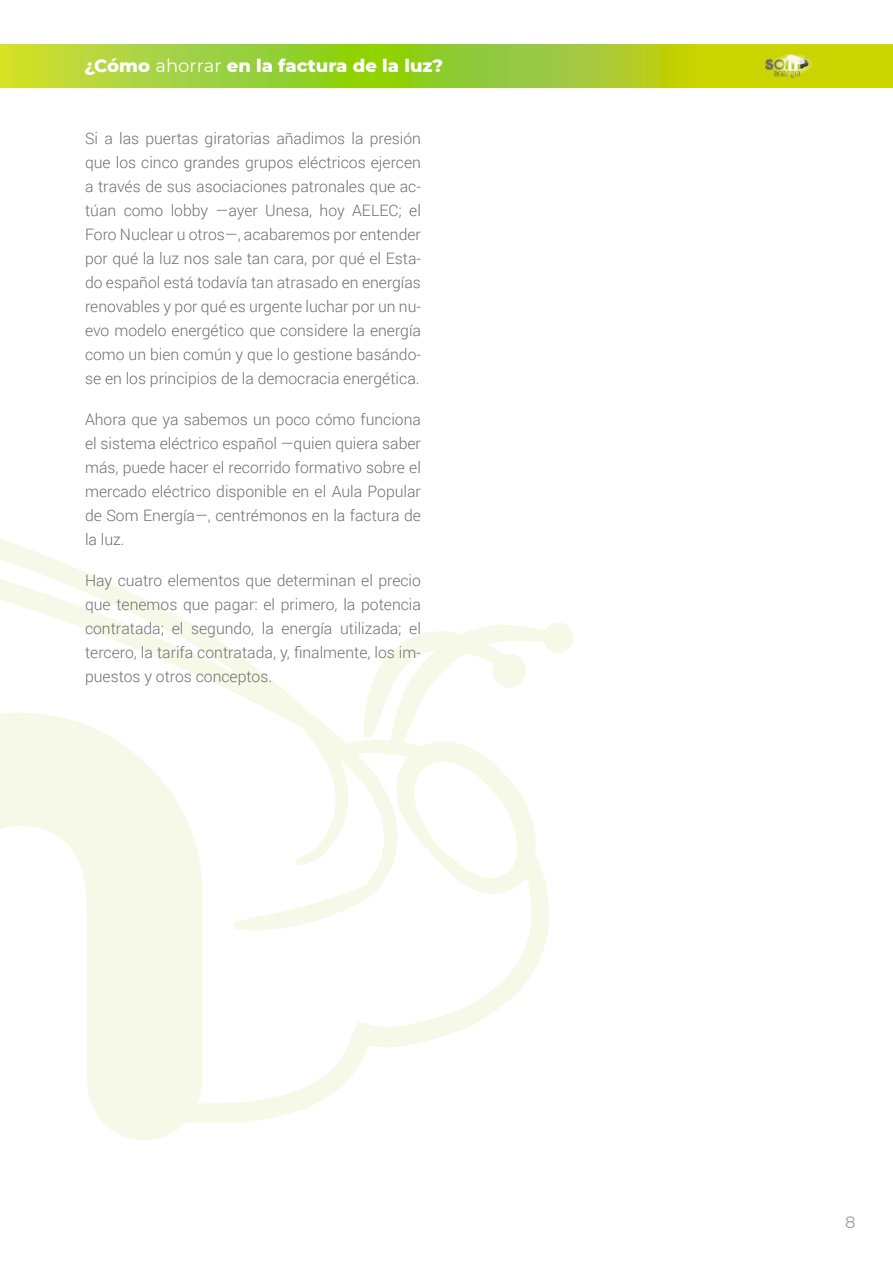
<style>
.page{position:relative;width:893px;height:1263px;background:#fff}
.page>*{position:absolute;margin:0;border:0;box-sizing:border-box;transform-origin:0 0}
.t1{font:800 18px "Montserrat";color:#fff}
.t2{font:16.5px "Montserrat";color:#9d9d9c}
.t3{font:300 15.75px/24px "Roboto";color:#706f6f;text-align:justify}
.s1{font-weight:400}
</style>
<div class="page">
<svg style="left:0;top:44px;width:893px;height:43px;background:#aad126"></svg>
<img style="left:759px;top:48px;width:56px;height:40px">
<svg style="left:0;top:538px;width:573px;height:602px"></svg>
<p class="t1" style="left:85px;top:52px;width:360px">¿Cómo <span class="s1">ahorrar</span> en la factura de la luz?</p>
<p class="t3" style="left:85px;top:126px;width:337px">Si a las puertas giratorias añadimos la presión que los cinco grandes grupos eléctricos ejercen a través de sus asociaciones patronales que ac&shy;túan como lobby —ayer Unesa, hoy AELEC; el Foro Nuclear u otros—, acabaremos por entender por qué la luz nos sale tan cara, por qué el Esta&shy;do español está todavía tan atrasado en energías renovables y por qué es urgente luchar por un nu&shy;evo modelo energético que considere la energía como un bien común y que lo gestione basándo&shy;se en los principios de la democracia energética.</p>
<p class="t3" style="left:85px;top:407px;width:337px">Ahora que ya sabemos un poco cómo funciona el sistema eléctrico español —quien quiera saber más, puede hacer el recorrido formativo sobre el mercado eléctrico disponible en el Aula Popular de Som Energía—, centrémonos en la factura de la luz.</p>
<p class="t3" style="left:85px;top:568px;width:337px">Hay cuatro elementos que determinan el precio que tenemos que pagar: el primero, la potencia contratada; el segundo, la energía utilizada; el tercero, la tarifa contratada, y, finalmente, los im&shy;puestos y otros conceptos.</p>
<p class="t2" style="left:845px;top:1211px;width:12px">8</p>
</div>
